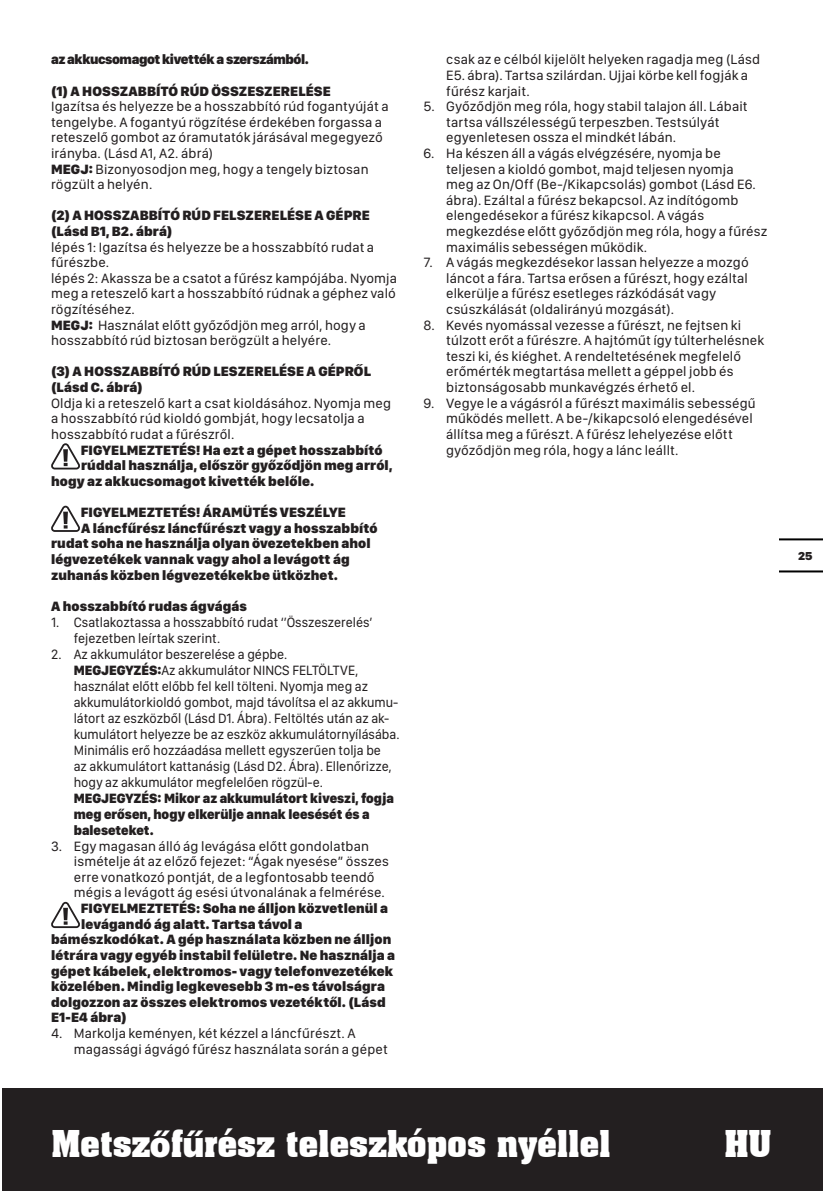
<style>
.page{position:relative;width:823px;height:1191px;background:#fff}
.page>*{position:absolute;margin:0;border:0;box-sizing:border-box;transform-origin:0 0}
.t1{font:700 36px "Aachen BT";letter-spacing:-.025em;color:#fff}
.t2{font:14px/15.6px "SF Compact Display";letter-spacing:.01em;color:#231f20}
.t3{font:900 14px/15.8px "SF Compact Display";letter-spacing:.01em;color:#231f20}
.t4{font:14px/16px "SF Compact Display";letter-spacing:.01em;color:#231f20;scale:.95 1}
.t5{font:900 14px/16px "SF Compact Display";letter-spacing:.01em;color:#231f20;scale:.95 1}
.t6{font:900 14px "SF Compact Display";letter-spacing:-.03em;color:#231f20}
.t7{font:900 12px "SF Compact Display";color:#231f20}
.s1{font-weight:900}
.s2{font-family:"SF Compact Display";font-weight:900}
</style>
<div class="page">
<div style="left:2px;top:1089px;width:820px;height:102px;background:#231f20"></div>
<hr style="left:0;top:1089px;width:1px;height:102px;background:#231f20">
<hr style="left:779px;top:570px;width:43px;height:2px;background:#000">
<hr style="left:779px;top:538px;width:43px;height:2px;background:#000">
<svg style="left:51px;top:443px;width:29px;height:26px"></svg>
<svg style="left:51px;top:506px;width:29px;height:26px"></svg>
<svg style="left:51px;top:902px;width:29px;height:26px"></svg>
<p class="t6" style="left:51px;top:50px;width:259px">az akkucsomagot kivették a szerszámból.</p>
<p class="t3" style="left:51px;top:82px;width:281px">(1) A HOSSZABBÍTÓ RÚD ÖSSZESZERELÉSE</p>
<p class="t2" style="left:51px;top:98px;width:339px">Igazítsa és helyezze be a hosszabbító rúd fogantyúját a tengelybe. A fogantyú rögzítése érdekében forgassa a reteszelő gombot az óramutatók járásával megegyező irányba. (Lásd A1, A2. ábrá)</p>
<p class="t2" style="left:51px;top:160px;width:319px"><span class="s1">MEGJ:</span> Bizonyosodjon meg, hogy a tengely biztosan rögzült a helyén.</p>
<p class="t3" style="left:51px;top:207px;width:320px">(2) A HOSSZABBÍTÓ RÚD FELSZERELÉSE A GÉPRE (Lásd B1, B2. ábrá)</p>
<p class="t2" style="left:51px;top:238px;width:324px">lépés 1: Igazítsa és helyezze be a hosszabbító rudat a fűrészbe.</p>
<p class="t2" style="left:51px;top:270px;width:347px;text-align:justify">lépés 2: Akassza be a csatot a fűrész kampójába. Nyomja meg a reteszelő kart a hosszabbító rúdnak a géphez való rögzítéséhez.</p>
<p class="t2" style="left:51px;top:316px;width:316px"><span class="s1">MEGJ:</span> Használat előtt győződjön meg arról, hogy a hosszabbító rúd biztosan berögzült a helyére.</p>
<p class="t3" style="left:51px;top:363px;width:321px">(3) A HOSSZABBÍTÓ RÚD LESZERELÉSE A GÉPRŐL (Lásd C. ábrá)</p>
<p class="t2" style="left:51px;top:394px;width:341px">Oldja ki a reteszelő kart a csat kioldásához. Nyomja meg a hosszabbító rúd kioldó gombját, hogy lecsatolja a hosszabbító rudat a fűrészről.</p>
<p class="t3" style="left:81px;top:441px;width:303px">FIGYELMEZTETÉS! Ha ezt a gépet hosszabbító</p>
<p class="t3" style="left:81px;top:457px;width:312px">rúddal használja, először győződjön meg arról,</p>
<p class="t3" style="left:51px;top:472px;width:264px">hogy az akkucsomagot kivették belőle.</p>
<p class="t3" style="left:81px;top:503px;width:266px">FIGYELMEZTETÉS! ÁRAMÜTÉS VESZÉLYE</p>
<p class="t3" style="left:51px;top:519px;width:328px;text-indent:30px">A láncfűrész láncfűrészt vagy a hosszabbító rudat soha ne használja olyan övezetekben ahol légvezetékek vannak vagy ahol a levágott ág zuhanás közben légvezetékekbe ütközhet.</p>
<p class="t3" style="left:51px;top:597px;width:197px">A hosszabbító rudas ágvágás</p>
<p class="t4" style="left:74px;top:613px;width:316px;text-indent:-23px">1. Csatlakoztassa a hosszabbító rudat ‘’Összeszerelés’ fejezetben leírtak szerint.</p>
<p class="t4" style="left:51px;top:645px;width:250px">2. Az akkumulátor beszerelése a gépbe.</p>
<p class="t4" style="left:74px;top:661px;width:344px"><span class="s1">MEGJEGYZÉS:</span>Az akkumulátor NINCS FELTÖLTVE, használat előtt előbb fel kell tölteni. Nyomja meg az akkumulátorkioldó gombot, majd távolítsa el az akkumu&shy;látort az eszközből (Lásd D1. Ábra). Feltöltés után az ak&shy;kumulátort helyezze be az eszköz akkumulátornyílásába.<br>Minimális erő hozzáadása mellett egyszerűen tolja be<br>az akkumulátort kattanásig (Lásd D2. Ábra). Ellenőrizze, hogy az akkumulátor megfelelően rögzül-e.</p>
<p class="t5" style="left:74px;top:789px;width:338px">MEGJEGYZÉS: Mikor az akkumulátort kiveszi, fogja meg erősen, hogy elkerülje annak leesését és a baleseteket.</p>
<p class="t2" style="left:74px;top:837px;width:316px;text-indent:-23px">3. Egy magasan álló ág levágása előtt gondolatban ismételje át az előző fejezet: “Ágak nyesése” összes erre vonatkozó pontját, de a legfontosabb teendő mégis a levágott ág esési útvonalának a felmérése.</p>
<p class="t3" style="left:81px;top:899px;width:308px">FIGYELMEZTETÉS: Soha ne álljon közvetlenül a</p>
<p class="t3" style="left:81px;top:915px;width:223px">levágandó ág alatt. Tartsa távol a</p>
<p class="t3" style="left:51px;top:931px;width:341px">bámészkodókat. A gép használata közben ne álljon</p>
<p class="t3" style="left:51px;top:946px;width:345px">létrára vagy egyéb instabil felületre. Ne használja a</p>
<p class="t3" style="left:51px;top:962px;width:343px">gépet kábelek, elektromos- vagy telefonvezetékek</p>
<p class="t3" style="left:51px;top:977px;width:335px">közelében. Mindig legkevesebb 3 m-es távolságra</p>
<p class="t3" style="left:51px;top:993px;width:336px">dolgozzon az összes elektromos vezetéktől. (Lásd</p>
<p class="t3" style="left:51px;top:1009px;width:77px">E1-E4 ábra)</p>
<p class="t2" style="left:74px;top:1024px;width:315px;text-indent:-23px">4. Markolja keményen, két kézzel a láncfűrészt. A magassági ágvágó fűrész használata során a gépet</p>
<p class="t2" style="left:446px;top:51px;width:315px">csak az e célból kijelölt helyeken ragadja meg (Lásd<br>E5. ábra). Tartsa szilárdan. Ujjai körbe kell fogják a fűrész karjait.</p>
<p class="t2" style="left:446px;top:98px;width:303px;text-indent:-23px">5. Győződjön meg róla, hogy stabil talajon áll. Lábait tartsa vállszélességű terpeszben. Testsúlyát egyenletesen ossza el mindkét lábán.</p>
<p class="t2" style="left:446px;top:145px;width:322px;text-indent:-23px">6. Ha készen áll a vágás elvégzésére, nyomja be teljesen a kioldó gombot, majd teljesen nyomja<br>meg az On/Off (Be-/Kikapcsolás) gombot (Lásd E6. ábra). Ezáltal a fűrész bekapcsol. Az indítógomb elengedésekor a fűrész kikapcsol. A vágás megkezdése előtt győződjön meg róla, hogy a fűrész maximális sebességen működik.</p>
<p class="t2" style="left:446px;top:254px;width:304px;text-indent:-23px">7. A vágás megkezdésekor lassan helyezze a mozgó láncot a fára. Tartsa erősen a fűrészt, hogy ezáltal elkerülje a fűrész esetleges rázkódását vagy csúszkálását (oldalirányú mozgását).</p>
<p class="t2" style="left:446px;top:316px;width:319px;text-indent:-23px">8. Kevés nyomással vezesse a fűrészt, ne fejtsen ki túlzott erőt a fűrészre. A hajtóműt így túlterhelésnek teszi ki, és kiéghet. A rendeltetésének megfelelő erőmérték megtartása mellett a géppel jobb és biztonságosabb munkavégzés érhető el.</p>
<p class="t2" style="left:446px;top:394px;width:311px;text-indent:-23px">9. Vegye le a vágásról a fűrészt maximális sebességű működés mellett. A be-/kikapcsoló elengedésével állítsa meg a fűrészt. A fűrész lehelyezése előtt győződjön meg róla, hogy a lánc leállt.</p>
<p class="t7" style="left:797px;top:548px;width:16px">25</p>
<h1 class="t1" style="left:51px;top:1121px;width:561px">Metsz<span class="s2">ő</span>f<span class="s2">ű</span>rész teleszkópos nyéllel</h1>
<h1 class="t1" style="left:723px;top:1121px;width:49px">HU</h1>
</div>
